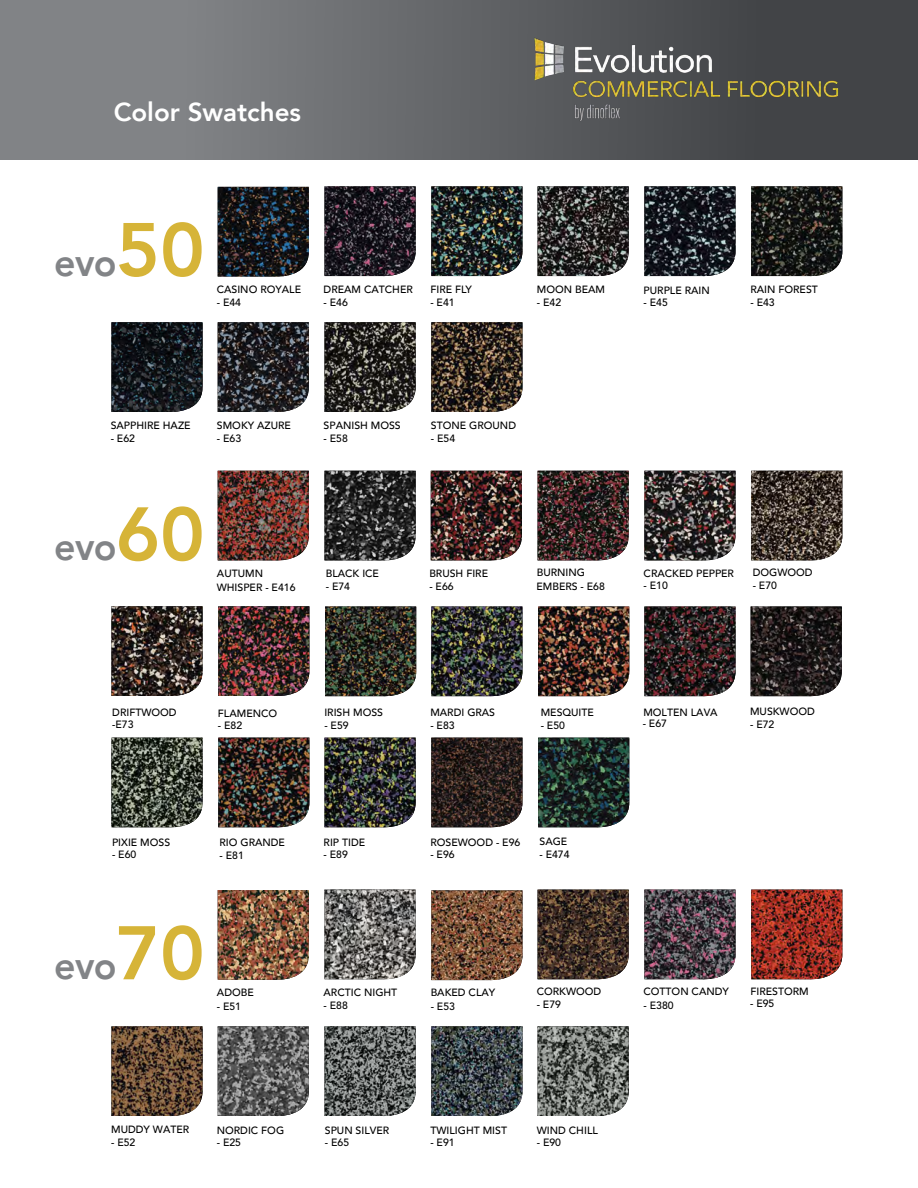
<style>
.page{position:relative;width:918px;height:1188px;background:#fff}
.page>*{position:absolute;margin:0;border:0;box-sizing:border-box;transform-origin:0 0}
.t1{font:800 39px "Avenir";letter-spacing:-.02em;color:#828487;scale:.96 1}
.t2{font:800 25.95px "Avenir";color:#fff}
.t3{font:500 10.5px/12px "Avenir";color:#000}
.s1{font-size:75px;color:#d6b438}
</style>
<div class="page">
<img style="left:111px;top:606px;width:92px;height:90px">
<img style="left:218px;top:606px;width:91px;height:90px">
<img style="left:325px;top:607px;width:91px;height:90px">
<div style="left:0;top:0;width:918px;height:160px;background:linear-gradient(to right,#8b8d90,#393b3e)"></div>
<img style="left:535px;top:33px;width:313px;height:94px">
<img style="left:644px;top:890px;width:92px;height:90px">
<img style="left:644px;top:186px;width:92px;height:91px">
<img style="left:111px;top:1026px;width:92px;height:91px">
<img style="left:111px;top:322px;width:92px;height:90px">
<img style="left:751px;top:471px;width:91px;height:90px">
<img style="left:217px;top:1026px;width:92px;height:91px">
<img style="left:217px;top:187px;width:92px;height:90px">
<img style="left:217px;top:322px;width:92px;height:90px">
<img style="left:217px;top:471px;width:92px;height:90px">
<img style="left:644px;top:607px;width:92px;height:90px">
<img style="left:750px;top:607px;width:92px;height:90px">
<img style="left:217px;top:890px;width:92px;height:90px">
<img style="left:324px;top:1026px;width:92px;height:91px">
<img style="left:324px;top:186px;width:92px;height:91px">
<img style="left:324px;top:322px;width:92px;height:90px">
<img style="left:324px;top:890px;width:92px;height:90px">
<img style="left:537px;top:186px;width:92px;height:91px">
<img style="left:537px;top:890px;width:92px;height:90px">
<img style="left:537px;top:1026px;width:92px;height:91px">
<img style="left:751px;top:890px;width:91px;height:90px">
<img style="left:751px;top:186px;width:91px;height:91px">
<img style="left:538px;top:607px;width:91px;height:90px">
<img style="left:431px;top:607px;width:91px;height:90px">
<img style="left:431px;top:1026px;width:91px;height:91px">
<img style="left:431px;top:186px;width:91px;height:91px">
<img style="left:431px;top:322px;width:91px;height:90px">
<img style="left:537px;top:471px;width:92px;height:90px">
<img style="left:430px;top:471px;width:92px;height:90px">
<img style="left:644px;top:471px;width:92px;height:90px">
<img style="left:324px;top:471px;width:92px;height:90px">
<img style="left:431px;top:738px;width:91px;height:90px">
<img style="left:111px;top:738px;width:92px;height:90px">
<img style="left:324px;top:738px;width:92px;height:90px">
<img style="left:538px;top:738px;width:91px;height:90px">
<img style="left:218px;top:738px;width:91px;height:90px">
<img style="left:431px;top:890px;width:91px;height:91px">
<h2 class="t2" style="left:114px;top:92px;width:189px">Color Swatches</h2>
<h1 class="t1" style="left:54px;top:232px;width:158px">evo<span class="s1">50</span></h1>
<p class="t3" style="left:217px;top:283px;width:86px">CASINO ROYALE</p>
<p class="t3" style="left:217px;top:297px;width:26px">- E44</p>
<p class="t3" style="left:324px;top:283px;width:91px">DREAM CATCHER</p>
<p class="t3" style="left:324px;top:297px;width:26px">- E46</p>
<p class="t3" style="left:430px;top:283px;width:43px">FIRE FLY</p>
<p class="t3" style="left:430px;top:297px;width:26px">- E41</p>
<p class="t3" style="left:537px;top:283px;width:70px">MOON BEAM</p>
<p class="t3" style="left:537px;top:296px;width:26px">- E42</p>
<p class="t3" style="left:644px;top:283px;width:68px">PURPLE RAIN</p>
<p class="t3" style="left:644px;top:297px;width:26px">- E45</p>
<p class="t3" style="left:750px;top:283px;width:69px">RAIN FOREST</p>
<p class="t3" style="left:750px;top:296px;width:26px">- E43</p>
<p class="t3" style="left:111px;top:419px;width:81px">SAPPHIRE HAZE</p>
<p class="t3" style="left:111px;top:433px;width:26px">- E62</p>
<p class="t3" style="left:217px;top:419px;width:76px">SMOKY AZURE</p>
<p class="t3" style="left:217px;top:433px;width:26px">- E63</p>
<h1 class="t1" style="left:54px;top:517px;width:158px">evo<span class="s1">60</span></h1>
<p class="t3" style="left:217px;top:567px;width:80px;line-height:13.5px">AUTUMN<br>WHISPER - E416</p>
<p class="t3" style="left:324px;top:419px;width:79px">SPANISH MOSS</p>
<p class="t3" style="left:324px;top:432px;width:26px">- E58</p>
<p class="t3" style="left:326px;top:567px;width:55px">BLACK ICE</p>
<p class="t3" style="left:326px;top:581px;width:26px">- E74</p>
<p class="t3" style="left:431px;top:419px;width:87px">STONE GROUND</p>
<p class="t3" style="left:431px;top:433px;width:26px">- E54</p>
<p class="t3" style="left:429px;top:566px;width:60px">BRUSH FIRE</p>
<p class="t3" style="left:429px;top:581px;width:26px">- E66</p>
<p class="t3" style="left:536px;top:564px;width:70px;line-height:14.4px">BURNING<br>EMBERS - E68</p>
<p class="t3" style="left:644px;top:566px;width:92px">CRACKED PEPPER</p>
<p class="t3" style="left:644px;top:580px;width:26px">- E10</p>
<p class="t3" style="left:753px;top:566px;width:62px">DOGWOOD</p>
<p class="t3" style="left:753px;top:580px;width:26px">- E70</p>
<p class="t3" style="left:112px;top:705px;width:66px">DRIFTWOOD -E73</p>
<p class="t3" style="left:324px;top:706px;width:60px">IRISH MOSS</p>
<p class="t3" style="left:218px;top:706px;width:61px">FLAMENCO</p>
<p class="t3" style="left:218px;top:720px;width:26px">- E82</p>
<p class="t3" style="left:324px;top:719px;width:26px">- E59</p>
<p class="t3" style="left:430px;top:706px;width:66px">MARDI GRAS</p>
<p class="t3" style="left:430px;top:719px;width:26px">- E83</p>
<p class="t3" style="left:541px;top:706px;width:55px">MESQUITE</p>
<p class="t3" style="left:541px;top:719px;width:26px">- E50</p>
<p class="t3" style="left:643px;top:705px;width:76px">MOLTEN LAVA</p>
<p class="t3" style="left:643px;top:718px;width:26px">- E67</p>
<p class="t3" style="left:750px;top:704px;width:66px">MUSKWOOD</p>
<p class="t3" style="left:750px;top:719px;width:26px">- E72</p>
<p class="t3" style="left:112px;top:835px;width:60px">PIXIE MOSS</p>
<p class="t3" style="left:112px;top:849px;width:26px">- E60</p>
<p class="t3" style="left:220px;top:836px;width:67px">RIO GRANDE</p>
<p class="t3" style="left:220px;top:850px;width:26px">- E81</p>
<h1 class="t1" style="left:54px;top:935px;width:158px">evo<span class="s1">70</span></h1>
<p class="t3" style="left:217px;top:985px;width:38px">ADOBE</p>
<p class="t3" style="left:217px;top:1000px;width:26px">- E51</p>
<p class="t3" style="left:324px;top:835px;width:43px">RIP TIDE</p>
<p class="t3" style="left:324px;top:849px;width:26px">- E89</p>
<p class="t3" style="left:430px;top:835px;width:92px">ROSEWOOD - E96</p>
<p class="t3" style="left:430px;top:849px;width:26px">- E96</p>
<p class="t3" style="left:540px;top:835px;width:29px">SAGE</p>
<p class="t3" style="left:540px;top:849px;width:32px">- E474</p>
<p class="t3" style="left:324px;top:986px;width:75px">ARCTIC NIGHT</p>
<p class="t3" style="left:324px;top:1000px;width:26px">- E88</p>
<p class="t3" style="left:431px;top:986px;width:66px">BAKED CLAY</p>
<p class="t3" style="left:431px;top:1000px;width:26px">- E53</p>
<p class="t3" style="left:537px;top:985px;width:66px">CORKWOOD</p>
<p class="t3" style="left:537px;top:999px;width:26px">- E79</p>
<p class="t3" style="left:643px;top:985px;width:87px">COTTON CANDY</p>
<p class="t3" style="left:644px;top:1000px;width:32px">- E380</p>
<p class="t3" style="left:750px;top:985px;width:60px">FIRESTORM</p>
<p class="t3" style="left:750px;top:998px;width:26px">- E95</p>
<p class="t3" style="left:111px;top:1123px;width:80px">MUDDY WATER</p>
<p class="t3" style="left:111px;top:1136px;width:26px">- E52</p>
<p class="t3" style="left:217px;top:1123px;width:69px">NORDIC FOG</p>
<p class="t3" style="left:217px;top:1137px;width:26px">- E25</p>
<p class="t3" style="left:325px;top:1123px;width:66px">SPUN SILVER</p>
<p class="t3" style="left:325px;top:1137px;width:26px">- E65</p>
<p class="t3" style="left:430px;top:1123px;width:78px">TWILIGHT MIST</p>
<p class="t3" style="left:430px;top:1137px;width:26px">- E91</p>
<p class="t3" style="left:537px;top:1123px;width:63px">WIND CHILL</p>
<p class="t3" style="left:537px;top:1137px;width:26px">- E90</p>
</div>
